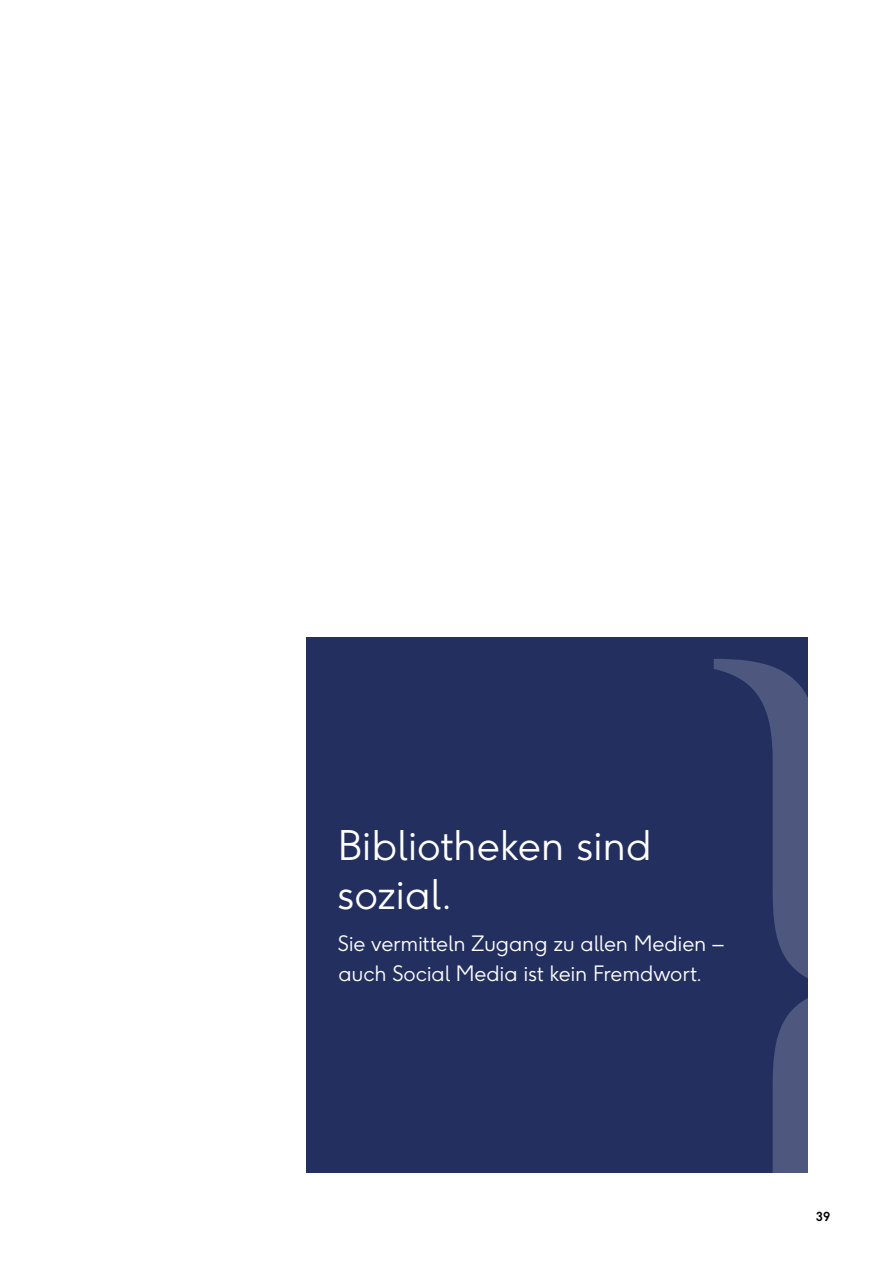
<style>
.page{position:relative;width:893px;height:1263px;background:#fff}
.page>*{position:absolute;margin:0;border:0;box-sizing:border-box;transform-origin:0 0}
.t1{font:300 40.5px/48.6px "F37 Ginger";letter-spacing:-.005em;color:#fff}
.t2{font:300 21px/30px "F37 Ginger";letter-spacing:-.01em;color:#fff}
.t3{font:700 12.3px "F37 Ginger";color:#000}
</style>
<div class="page">
<div style="left:306px;top:637px;width:502px;height:535px;background:#232f5f"></div>
<svg style="left:714px;top:659px;width:94px;height:513px"></svg>
<h1 class="t1" style="left:337px;top:821px;width:316px">Bibliotheken sind sozial.</h1>
<p class="t2" style="left:338px;top:929px;width:388px">Sie vermitteln Zugang zu allen Medien – auch Social Media ist kein Fremdwort.</p>
<p class="t3" style="left:815px;top:1209px;width:16px">39</p>
</div>
